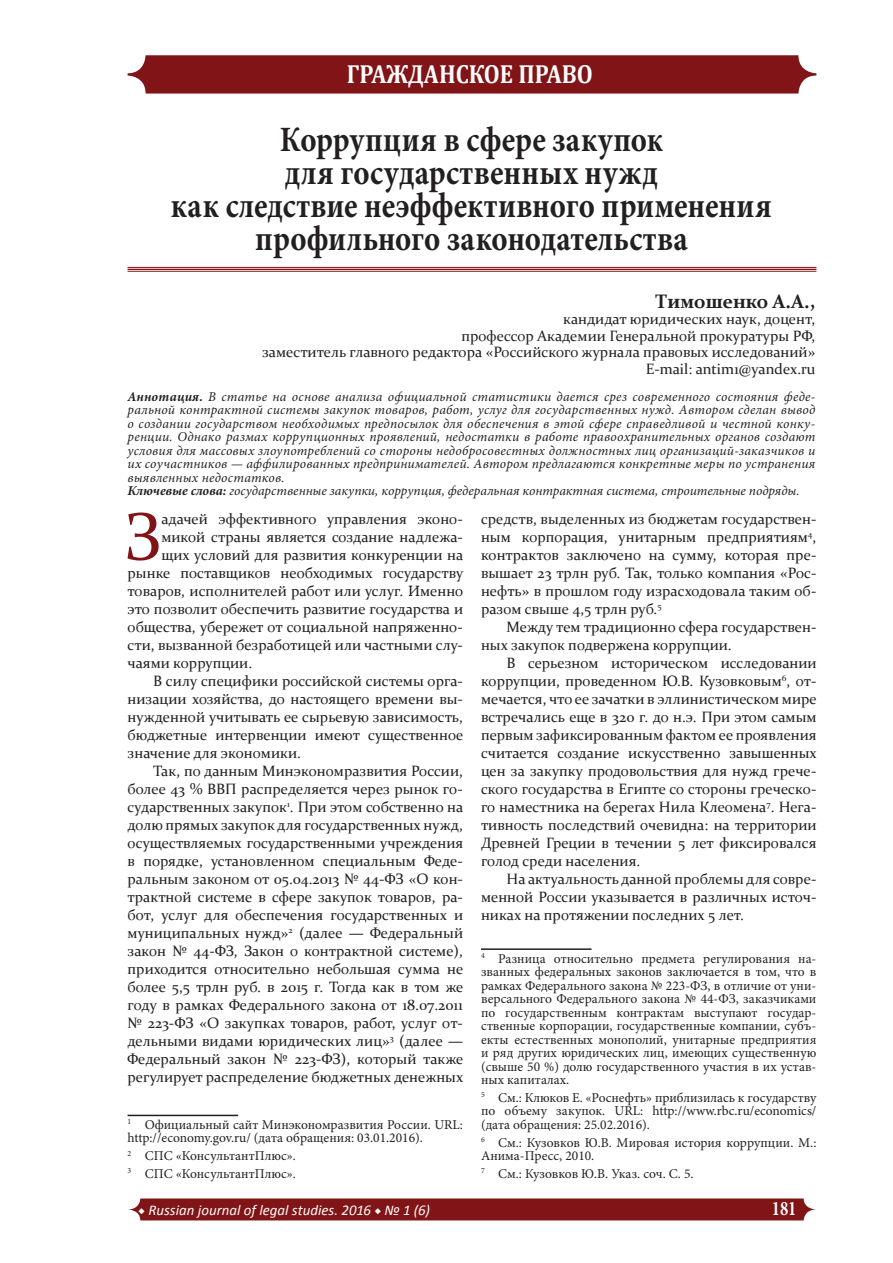
<style>
.page{position:relative;width:893px;height:1263px;background:#fff}
.page>*{position:absolute;margin:0;border:0;box-sizing:border-box;transform-origin:0 0}
.t1{font:67.65px "Constantia";color:#811416}
.Рубрика{font:700 35.7px/33px "Minion Pro";letter-spacing:.01em;color:#231f20;text-align:center;scale:.86 1}
.t2{font:700 26.25px "Cambria";color:#fff;scale:.88 1}
.t3{font:700 20.7px "Minion Pro";color:#fff;scale:.8 1}
.t4{font:700 19.5px "Constantia";color:#231f20}
.t5{font:15px/18px "Constantia";color:#231f20;text-align:justify}
.t6{font:italic 14.85px "Calibri";color:#fff}
.t7{font:13.5px/13.5px "Minion Pro";color:#231f20}
.t8{font:italic 13.5px/13.5px "Minion Pro";letter-spacing:.005em;color:#231f20;text-align:justify}
.s1{font-weight:700}
.s2{font-family:"Minion Pro";font-weight:700;font-style:normal}
</style>
<div class="page">
<svg style="left:128px;top:1198px;width:688px;height:22px;background:#871f21"></svg>
<div style="left:128px;top:55px;width:688px;height:39px;background:#811416;border-radius:18px"></div>
<hr style="left:128px;top:271px;width:688px;height:1px;background:#811416">
<hr style="left:128px;top:269px;width:688px;height:1px;background:#811416">
<hr style="left:128px;top:267px;width:688px;height:1px;background:#811416">
<hr style="left:128px;top:1115px;width:110px;height:1px;background:#231f20">
<hr style="left:481px;top:948px;width:111px;height:2px;background:#231f20">
<h3 class="t2" style="left:347px;top:55px;width:281px">ГРАЖДАНСКОЕ ПРАВО</h3>
<p class="Рубрика" style="left:171px;top:123px;width:700px">Коррупция в сфере закупок<br>для государственных нужд<br>как следствие неэффективного применения профильного законодательства</p>
<p class="t4" style="left:656px;top:287px;width:160px">Тимошенко А.А.,</p>
<p class="t5" style="left:461px;top:310px;width:355px;line-height:16.5px;text-align:right">кандидат юридических наук, доцент,<br>профессор Академии Генеральной прокуратуры РФ,</p>
<p class="t5" style="left:262px;top:342px;width:555px">заместитель главного редактора «Российского журнала правовых исследований»</p>
<p class="t5" style="left:646px;top:359px;width:171px">E-mail: antim1@yandex.ru</p>
<p class="t8" style="left:128px;top:389px;width:689px"><span class="s1">Аннотация.</span> В статье на основе анализа официальной статистики дается срез современного состояния феде&shy;ральной контрактной системы закупок товаров, работ, услуг для государственных нужд. Автором сделан вывод о создании государством необходимых предпосылок для обеспечения в этой сфере справедливой и честной конку&shy;ренции. Однако размах коррупционных проявлений, недостатки в работе правоохранительных органов создают условия для массовых злоупотреблений со стороны недобросовестных должностных лиц организаций-заказчиков и их соучастников — аффилированных предпринимателей. Автором предлагаются конкретные меры по устранения выявленных недостатков.</p>
<p class="t8" style="left:128px;top:484px;width:673px"><span class="s1">Ключевые слова:</span> государственные закупки, коррупция, федеральная контрактная система, строительные подряды.</p>
<p class="t1" style="left:124px;top:491px;width:39px">З</p>
<p class="t5" style="left:161px;top:509px;width:303px">адачей эффективного управления эконо-</p>
<p class="t5" style="left:481px;top:509px;width:337px">средств, выделенных из бюджетам государствен&shy;ным корпорация, унитарным предприятиям<sup>4</sup>, контрактов заключено на сумму, которая пре&shy;вышает 23 трлн руб. Так, только компания «Рос&shy;нефть» в прошлом году израсходовала таким об&shy;разом свыше 4,5 трлн руб.<sup>5</sup></p>
<p class="t5" style="left:481px;top:617px;width:337px;text-indent:26px">Между тем традиционно сфера государствен&shy;ных закупок подвержена коррупции.</p>
<p class="t5" style="left:481px;top:653px;width:337px;text-indent:26px">В серьезном историческом исследовании коррупции, проведенном Ю.В. Кузовковым<sup>6</sup>, от&shy;мечается, что ее зачатки в эллинистическом мире встречались еще в 320 г. до н.э. При этом самым первым зафиксированным фактом ее проявления считается создание искусственно завышенных цен за закупку продовольствия для нужд грече&shy;ского государства в Египте со стороны греческо&shy;го наместника на берегах Нила Клеомена<sup>7</sup>. Нега&shy;тивность последствий очевидна: на территории Древней Греции в течении 5 лет фиксировался голод среди населения.</p>
<p class="t5" style="left:481px;top:869px;width:337px;text-indent:26px">На актуальность данной проблемы для совре&shy;менной России указывается в различных источ&shy;никах на протяжении последних 5 лет.</p>
<p class="t7" style="left:481px;top:952px;width:337px;text-align:justify"><sup>4</sup> Разница относительно предмета регулирования на&shy;званных федеральных законов заключается в том, что в рамках Федерального закона № 223-ФЗ, в отличие от уни&shy;версального Федерального закона № 44-ФЗ, заказчиками по государственным контрактам выступают государ&shy;ственные корпорации, государственные компании, субъ&shy;екты естественных монополий, унитарные предприятия и ряд других юридических лиц, имеющих существенную (свыше 50 %) долю государственного участия в их устав&shy;ных капиталах.</p>
<p class="t7" style="left:481px;top:1091px;width:337px;text-align:justify"><sup>5</sup> См.: Клюков Е. «Роснефть» приблизилась к государству по объему закупок. URL: http://www.rbc.ru/economics/ (дата обращения: 25.02.2016).</p>
<p class="t7" style="left:481px;top:1136px;width:337px"><sup>6</sup> См.: Кузовков Ю.В. Мировая история коррупции. М.:<br>Анима-Пресс, 2010.</p>
<p class="t7" style="left:481px;top:1167px;width:214px"><sup>7</sup> См.: Кузовков Ю.В. Указ. соч. С. 5.</p>
<p class="t5" style="left:161px;top:527px;width:303px">микой страны является создание надлежа-</p>
<p class="t5" style="left:161px;top:545px;width:304px">щих условий для развития конкуренции на</p>
<p class="t5" style="left:128px;top:563px;width:337px">рынке поставщиков необходимых государству</p>
<p class="t5" style="left:128px;top:581px;width:337px">товаров, исполнителей работ или услуг. Именно</p>
<p class="t5" style="left:128px;top:599px;width:337px">это позволит обеспечить развитие государства и</p>
<p class="t5" style="left:128px;top:617px;width:337px">общества, убережет от социальной напряженно-</p>
<p class="t5" style="left:128px;top:635px;width:337px">сти, вызванной безработицей или частными слу-</p>
<p class="t5" style="left:128px;top:653px;width:126px">чаями коррупции.</p>
<p class="t5" style="left:128px;top:671px;width:337px;text-indent:26px">В силу специфики российской системы орга&shy;низации хозяйства, до настоящего времени вы&shy;нужденной учитывать ее сырьевую зависимость, бюджетные интервенции имеют существенное значение для экономики.</p>
<p class="t5" style="left:128px;top:761px;width:337px;text-indent:26px">Так, по данным Минэкономразвития России, более 43 % ВВП распределяется через рынок го&shy;сударственных закупок<sup>1</sup>. При этом собственно на долю прямых закупок для государственных нужд, осуществляемых государственными учреждения в порядке, установленном специальным Феде&shy;ральным законом от 05.04.2013 № 44-ФЗ «О кон&shy;трактной системе в сфере закупок товаров, ра&shy;бот, услуг для обеспечения государственных и муниципальных нужд»<sup>2</sup> (далее — Федеральный закон № 44-ФЗ, Закон о контрактной системе), приходится относительно небольшая сумма не более 5,5 трлн руб. в 2015 г. Тогда как в том же году в рамках Федерального закона от 18.07.2011 № 223-ФЗ «О закупках товаров, работ, услуг от&shy;дельными видами юридических лиц»<sup>3</sup> (далее — Федеральный закон № 223-ФЗ), который также регулирует распределение бюджетных денежных</p>
<p class="t7" style="left:128px;top:1118px;width:337px"><sup>1</sup> Официальный сайт Минэкономразвития России. URL: http://economy.gov.ru/ (дата обращения: 03.01.2016).</p>
<p class="t7" style="left:128px;top:1149px;width:170px"><sup>2</sup> СПС «КонсультантПлюс».</p>
<p class="t7" style="left:128px;top:1167px;width:170px"><sup>3</sup> СПС «КонсультантПлюс».</p>
<p class="t6" style="left:138px;top:1200px;width:293px"><span class="s2">◆</span> Russian journal of legal studies. 2016 <span class="s2">◆</span> № 1 (6)</p>
<p class="t3" style="left:772px;top:1194px;width:32px">181</p>
</div>
